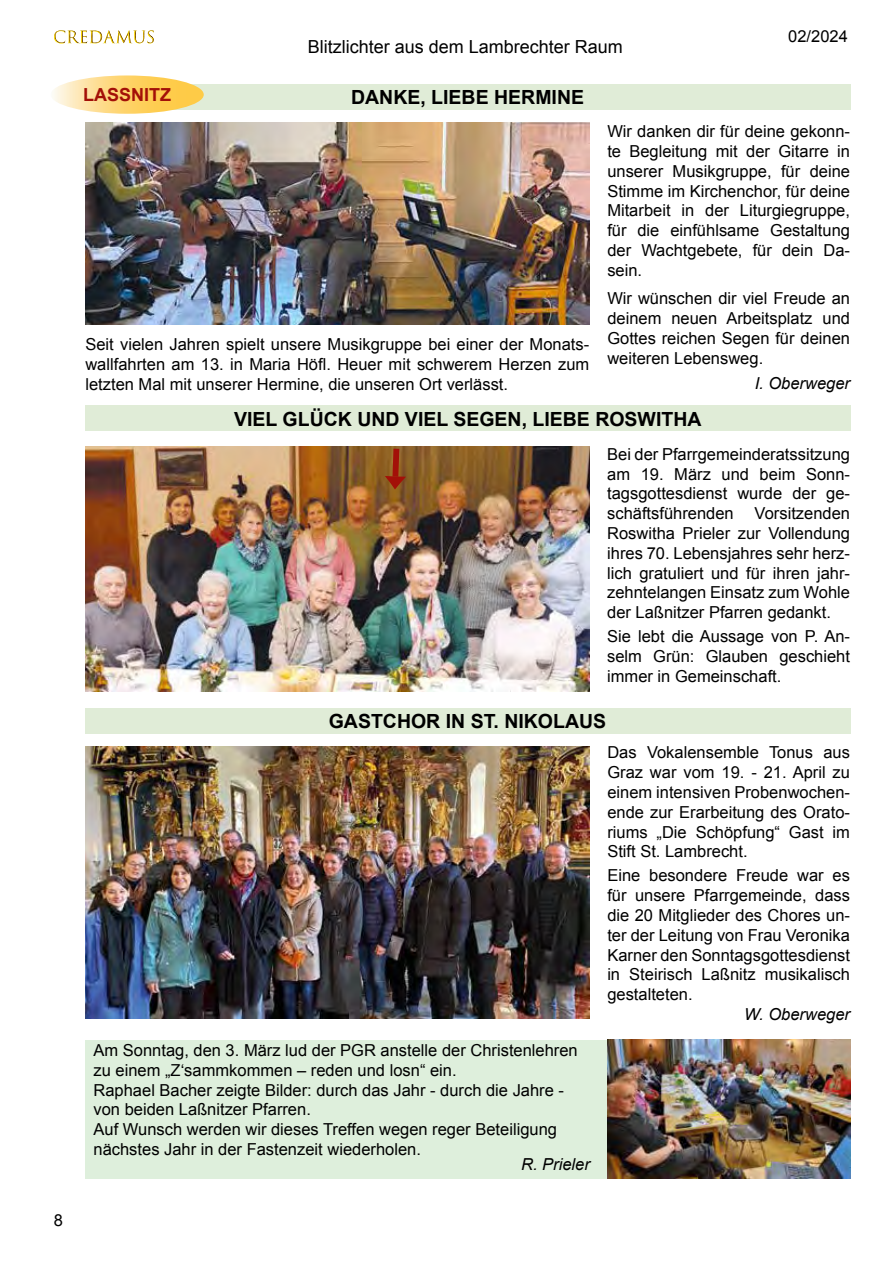
<style>
.page{position:relative;width:893px;height:1263px;background:#fff}
.page>*{position:absolute;margin:0;border:0;box-sizing:border-box;transform-origin:0 0}
.t1{font:700 19.5px "Arial";color:#000}
.t2{font:18px "Arial";color:#000}
.t3{font:700 18px "Arial";color:#a31008}
.t4{font:16.5px/19.8px "Arial";color:#000;text-align:justify}
.t5{font:italic 16.5px "Arial";color:#000}
</style>
<div class="page">
<svg style="left:54px;top:30px;width:100px;height:14px"></svg>
<div style="left:85px;top:1040px;width:522px;height:138px;background:#deefdc"></div>
<div style="left:85px;top:84px;width:765px;height:26px;background:#e0ecd7"></div>
<div style="left:85px;top:406px;width:765px;height:25px;background:#e0ecd7"></div>
<div style="left:85px;top:708px;width:765px;height:25px;background:#e0ecd7"></div>
<svg style="left:53px;top:75px;width:151px;height:39px"></svg>
<img style="left:85px;top:122px;width:504px;height:202px">
<img style="left:85px;top:446px;width:504px;height:245px">
<svg style="left:385px;top:449px;width:21px;height:40px"></svg>
<img style="left:85px;top:746px;width:504px;height:272px">
<img style="left:607px;top:1040px;width:243px;height:138px">
<p class="t4" style="left:54px;top:1210px;width:11px">8</p>
<p class="t3" style="left:83px;top:83px;width:90px">LASSNITZ</p>
<p class="t2" style="left:308px;top:35px;width:317px">Blitzlichter aus dem Lambrechter Raum</p>
<p class="t1" style="left:351px;top:84px;width:234px">DANKE, LIEBE HERMINE</p>
<p class="t4" style="left:788px;top:27px;width:61px">02/2024</p>
<p class="t4" style="left:85px;top:334px;width:505px">Seit vielen Jahren spielt unsere Musikgruppe bei einer der Monats&shy;wallfahrten am 13. in Maria Höfl. Heuer mit schwerem Herzen zum letzten Mal mit unserer Hermine, die unseren Ort verlässt.</p>
<p class="t4" style="left:607px;top:122px;width:244px">Wir danken dir für deine gekonn&shy;te Begleitung mit der Gitarre in unserer Musikgruppe, für deine Stimme im Kirchenchor, für deine Mitarbeit in der Liturgiegruppe, für die einfühlsame Gestaltung der Wachtgebete, für dein Da&shy;sein.</p>
<p class="t4" style="left:607px;top:289px;width:244px">Wir wünschen dir viel Freude an deinem neuen Arbeitsplatz und Gottes reichen Segen für deinen weiteren Lebensweg.</p>
<p class="t5" style="left:755px;top:372px;width:97px">I. Oberweger</p>
<p class="t1" style="left:234px;top:406px;width:469px">VIEL GLÜCK UND VIEL SEGEN, LIEBE ROSWITHA</p>
<p class="t4" style="left:607px;top:444px;width:244px">Bei der Pfarrgemeinderatssitzung am 19. März und beim Sonn&shy;tagsgottesdienst wurde der ge&shy;schäftsführenden</p>
<p class="t4" style="left:607px;top:504px;width:244px;text-indent:147px">Vorsitzenden Roswitha Prieler zur Vollendung ihres 70. Lebensjahres sehr herz&shy;lich gratuliert und für ihren jahr&shy;zehntelangen Einsatz zum Wohle der Laßnitzer Pfarren gedankt.</p>
<p class="t4" style="left:607px;top:627px;width:244px">Sie lebt die Aussage von P. An&shy;selm Grün: Glauben geschieht immer in Gemeinschaft.</p>
<p class="t1" style="left:329px;top:708px;width:279px">GASTCHOR IN ST. NIKOLAUS</p>
<p class="t4" style="left:94px;top:1040px;width:486px;text-align:left">Am Sonntag, den 3. März lud der PGR anstelle der Christenlehren zu einem „Z‘sammkommen – reden und losn“ ein.<br>Raphael Bacher zeigte Bilder: durch das Jahr - durch die Jahre - von beiden Laßnitzer Pfarren.<br>Auf Wunsch werden wir dieses Treffen wegen reger Beteiligung nächstes Jahr in der Fastenzeit wiederholen.</p>
<p class="t5" style="left:521px;top:1154px;width:70px">R. Prieler</p>
<p class="t4" style="left:607px;top:743px;width:244px">Das Vokalensemble Tonus aus Graz war vom 19. - 21. April zu einem intensiven Probenwochen&shy;ende zur Erarbeitung des Orato&shy;riums „Die Schöpfung“ Gast im Stift St. Lambrecht.</p>
<p class="t4" style="left:607px;top:866px;width:244px">Eine besondere Freude war es für unsere Pfarrgemeinde, dass die 20 Mitglieder des Chores un&shy;ter der Leitung von Frau Veronika Karner den Sonntagsgottesdienst in Steirisch Laßnitz musikalisch gestalteten.</p>
<p class="t5" style="left:744px;top:1003px;width:107px">W. Oberweger</p>
</div>
